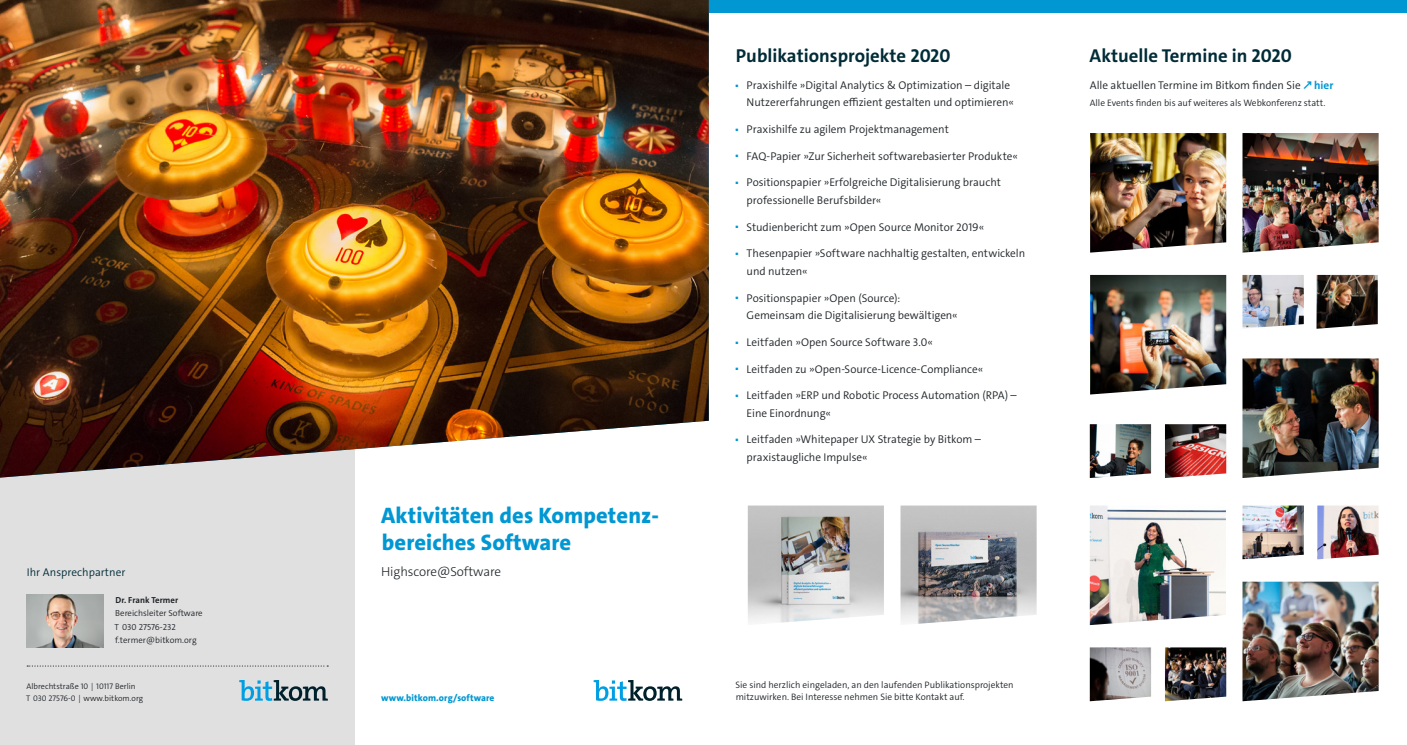
<style>
.page{position:relative;width:1407px;height:745px;background:#fff}
.page>*{position:absolute;margin:0;border:0;box-sizing:border-box;transform-origin:0 0}
.Überschrift_Cover{font:800 22.5px/26.6px "The Sans C4 s";letter-spacing:.005em;color:#0097d3}
.Seiten-Überschrift{font:700 18.75px "The Sans C4 s";color:#002c37}
.Unterzeile_Cover{font:300 13.12px "The Sans C4 s";letter-spacing:-.005em;color:#1e2427}
.Fließtext{font:300 11.25px/17.8px "The Sans C4 s";letter-spacing:-.005em;color:#1e2427}
.Überschrift_Kontaktb{font:300 11.25px "The Sans C4 s";letter-spacing:.005em;color:#002c37}
.Fließtext-2{font:300 9.38px/12.5px "The Sans C4 s";color:#1e2427}
.t1{font:800 9.38px "The Sans C4 s";letter-spacing:.01em;color:#0097d3}
.Infotext_Kontaktbox{font:300 8.75px/13.2px "The Sans C4 s";color:#1e2427}
.Infotext_Kontaktbox-2{font:300 8.12px/12px "The Sans C4 s";letter-spacing:.005em;color:#1e2427}
.t2{font:300 3.5px "The Sans C4 s";color:#0097d3}
.s1{font-weight:700}
.s2{font-weight:700;color:#0097d3}
</style>
<div class="page">
<div style="left:0;top:0;width:1407px;height:12px;background:#0097d3"></div>
<img style="left:748px;top:505px;width:136px;height:118px">
<img style="left:1242px;top:358px;width:136px;height:119px">
<img style="left:1090px;top:133px;width:136px;height:119px">
<img style="left:1242px;top:581px;width:136px;height:119px">
<img style="left:1090px;top:424px;width:61px;height:53px">
<img style="left:1090px;top:647px;width:61px;height:53px">
<img style="left:900px;top:505px;width:136px;height:119px">
<img style="left:1090px;top:506px;width:136px;height:118px">
<img style="left:1090px;top:275px;width:136px;height:119px">
<img style="left:1316px;top:275px;width:61px;height:53px">
<img style="left:1165px;top:647px;width:61px;height:53px">
<img style="left:1242px;top:275px;width:62px;height:53px">
<img style="left:1317px;top:505px;width:61px;height:54px">
<img style="left:1165px;top:424px;width:61px;height:53px">
<img style="left:1242px;top:505px;width:62px;height:54px">
<img style="left:1242px;top:133px;width:136px;height:119px">
<div style="left:0;top:443px;width:354px;height:301px;background:#e1e0e1"></div>
<svg style="left:27px;top:665px;width:301px;height:1px"></svg>
<svg style="left:239px;top:680px;width:89px;height:20px"></svg>
<img style="left:0;top:0;width:709px;height:477px">
<img style="left:27px;top:594px;width:76px;height:53px">
<svg style="left:594px;top:680px;width:88px;height:20px"></svg>
<h4 class="Überschrift_Kontaktb" style="left:27px;top:564px;width:100px">Ihr Ansprechpartner</h4>
<p class="Infotext_Kontaktbox" style="left:115px;top:593px;width:90px"><span class="s1">Dr. Frank Termer<br></span>Bereichsleiter Software<br>T 030 27576-232 f.termer@bitkom.org</p>
<p class="Infotext_Kontaktbox-2" style="left:26px;top:679px;width:119px">Albrechtstraße 10 | 10117 Berlin<br>T 030 27576-0 | www.bitkom.org</p>
<h1 class="Überschrift_Cover" style="left:381px;top:502px;width:279px">Aktivitäten des Kompetenz&shy;bereiches Software</h1>
<h2 class="Unterzeile_Cover" style="left:381px;top:563px;width:122px">Highscore@Software</h2>
<p class="t1" style="left:381px;top:691px;width:115px">www.bitkom.org/software</p>
<h3 class="Seiten-Überschrift" style="left:736px;top:44px;width:216px">Publikationsprojekte 2020</h3>
<p class="t2" style="left:735px;top:83px;width:4px">◼</p>
<p class="Fließtext" style="left:746px;top:76px;width:269px">Praxishilfe »Digital Analytics &amp; Optimization – digitale<br>Nutzererfahrungen effizient gestalten und optimieren«</p>
<p class="t2" style="left:735px;top:127px;width:4px">◼</p>
<p class="Fließtext" style="left:746px;top:120px;width:204px">Praxishilfe zu agilem Projektmanagement</p>
<p class="t2" style="left:735px;top:154px;width:4px">◼</p>
<p class="Fließtext" style="left:746px;top:147px;width:273px">FAQ-Papier »Zur Sicherheit softwarebasierter Produkte«</p>
<p class="t2" style="left:735px;top:180px;width:4px">◼</p>
<p class="Fließtext" style="left:746px;top:173px;width:256px">Positionspapier »Erfolgreiche Digitalisierung braucht professionelle Berufsbilder«</p>
<p class="t2" style="left:735px;top:225px;width:4px">◼</p>
<p class="Fließtext" style="left:746px;top:218px;width:239px">Studienbericht zum »Open Source Monitor 2019«</p>
<p class="t2" style="left:735px;top:251px;width:4px">◼</p>
<p class="Fließtext" style="left:746px;top:244px;width:280px">Thesenpapier »Software nachhaltig gestalten, entwickeln und nutzen«</p>
<p class="t2" style="left:735px;top:296px;width:4px">◼</p>
<p class="Fließtext" style="left:746px;top:289px;width:213px">Positionspapier »Open (Source):<br>Gemeinsam die Digitalisierung bewältigen«</p>
<p class="t2" style="left:735px;top:340px;width:4px">◼</p>
<p class="Fließtext" style="left:746px;top:333px;width:188px">Leitfaden »Open Source Software 3.0«</p>
<p class="t2" style="left:735px;top:366px;width:4px">◼</p>
<p class="Fließtext" style="left:746px;top:359px;width:238px">Leitfaden zu »Open-Source-Licence-Compliance«</p>
<p class="t2" style="left:735px;top:393px;width:4px">◼</p>
<p class="Fließtext" style="left:746px;top:386px;width:271px">Leitfaden »ERP und Robotic Process Automation (RPA) –<br>Eine Einordnung«</p>
<p class="t2" style="left:735px;top:437px;width:4px">◼</p>
<p class="Fließtext" style="left:746px;top:430px;width:236px">Leitfaden »Whitepaper UX Strategie by Bitkom – praxistaugliche Impulse«</p>
<h3 class="Seiten-Überschrift" style="left:1089px;top:44px;width:204px">Aktuelle Termine in 2020</h3>
<p class="Fließtext" style="left:1090px;top:76px;width:245px">Alle aktuellen Termine im Bitkom finden Sie <span class="s2">↗hier</span></p>
<p class="Fließtext-2" style="left:1090px;top:97px;width:237px">Alle Events finden bis auf weiteres als Webkonferenz statt.</p>
<p class="Fließtext-2" style="left:735px;top:678px;width:280px">Sie sind herzlich eingeladen, an den laufenden Publikationsprojekten mitzuwirken. Bei Interesse nehmen Sie bitte Kontakt auf.</p>
</div>
